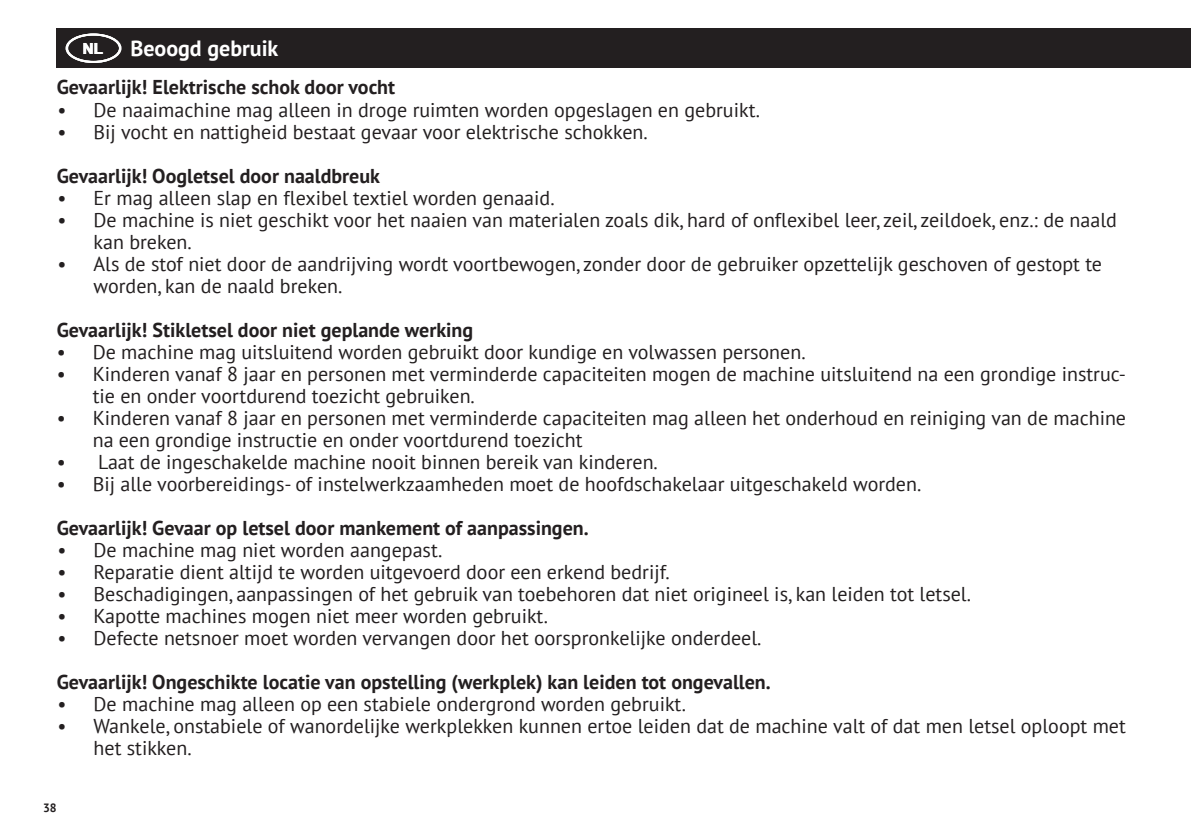
<style>
.page{position:relative;width:1191px;height:840px;background:#fff}
.page>*{position:absolute;margin:0;border:0;box-sizing:border-box;transform-origin:0 0}
.t1{font:700 22px "PT Sans";color:#fff}
.t2{font:20px/22px "PT Sans";color:#231f20}
.t3{font:700 20px "PT Sans";color:#231f20}
.t4{font:700 15.4px "Arial";color:#fff}
.t5{font:700 12px "PT Sans";color:#231f20}
</style>
<div class="page">
<div style="left:57px;top:28px;width:1134px;height:40px;background:#231f20"></div>
<div style="left:66px;top:34px;width:56px;height:29px;border:2px solid #fff;border-radius:50%"></div>
<div style="left:66px;top:34px;width:55px;height:29px;border:2px solid #fff;border-radius:50%"></div>
<p class="t1" style="left:130px;top:34px;width:149px">Beoogd gebruik</p>
<p class="t3" style="left:57px;top:74px;width:340px">Gevaarlijk! Elektrische schok door vocht</p>
<p class="t2" style="left:58px;top:98px;width:704px">• De naaimachine mag alleen in droge ruimten worden opgeslagen en gebruikt.</p>
<p class="t2" style="left:58px;top:120px;width:592px">• Bij vocht en nattigheid bestaat gevaar voor elektrische schokken.</p>
<p class="t3" style="left:57px;top:162px;width:325px">Gevaarlijk! Oogletsel door naaldbreuk</p>
<p class="t2" style="left:58px;top:186px;width:498px">• Er mag alleen slap en flexibel textiel worden genaaid.</p>
<p class="t2" style="left:94px;top:208px;width:1025px;text-indent:-36px">• De machine is niet geschikt voor het naaien van materialen zoals dik, hard of onflexibel leer, zeil, zeildoek, enz.: de naald kan breken.</p>
<p class="t2" style="left:94px;top:252px;width:1010px;text-indent:-36px">• Als de stof niet door de aandrijving wordt voortbewogen, zonder door de gebruiker opzettelijk geschoven of gestopt te worden, kan de naald breken.</p>
<p class="t3" style="left:57px;top:316px;width:418px">Gevaarlijk! Stikletsel door niet geplande werking</p>
<p class="t2" style="left:57px;top:340px;width:750px">• De machine mag uitsluitend worden gebruikt door kundige en volwassen personen.</p>
<p class="t2" style="left:93px;top:362px;width:1035px;text-indent:-36px">• Kinderen vanaf 8 jaar en personen met verminderde capaciteiten mogen de machine uitsluitend na een grondige instruc&shy;tie en onder voortdurend toezicht gebruiken.</p>
<p class="t2" style="left:93px;top:406px;width:1035px;text-indent:-36px">• Kinderen vanaf 8 jaar en personen met verminderde capaciteiten mag alleen het onderhoud en reiniging van de machine na een grondige instructie en onder voortdurend toezicht</p>
<p class="t2" style="left:57px;top:450px;width:602px">• Laat de ingeschakelde machine nooit binnen bereik van kinderen.</p>
<p class="t2" style="left:57px;top:472px;width:866px">• Bij alle voorbereidings- of instelwerkzaamheden moet de hoofdschakelaar uitgeschakeld worden.</p>
<p class="t3" style="left:57px;top:514px;width:533px">Gevaarlijk! Gevaar op letsel door mankement of aanpassingen.</p>
<p class="t2" style="left:58px;top:538px;width:386px">• De machine mag niet worden aangepast.</p>
<p class="t2" style="left:58px;top:560px;width:614px">• Reparatie dient altijd te worden uitgevoerd door een erkend bedrijf.</p>
<p class="t2" style="left:58px;top:582px;width:915px">• Beschadigingen, aanpassingen of het gebruik van toebehoren dat niet origineel is, kan leiden tot letsel.</p>
<p class="t2" style="left:58px;top:604px;width:492px">• Kapotte machines mogen niet meer worden gebruikt.</p>
<p class="t2" style="left:58px;top:626px;width:705px">• Defecte netsnoer moet worden vervangen door het oorspronkelijke onderdeel.</p>
<p class="t3" style="left:57px;top:668px;width:715px">Gevaarlijk! Ongeschikte locatie van opstelling (werkplek) kan leiden tot ongevallen.</p>
<p class="t2" style="left:58px;top:692px;width:630px">• De machine mag alleen op een stabiele ondergrond worden gebruikt.</p>
<p class="t2" style="left:94px;top:714px;width:1033px;text-indent:-36px">• Wankele, onstabiele of wanordelijke werkplekken kunnen ertoe leiden dat de machine valt of dat men letsel oploopt met het stikken.</p>
<p class="t4" style="left:83px;top:38px;width:22px">NL</p>
<p class="t5" style="left:43px;top:799px;width:15px">38</p>
</div>
